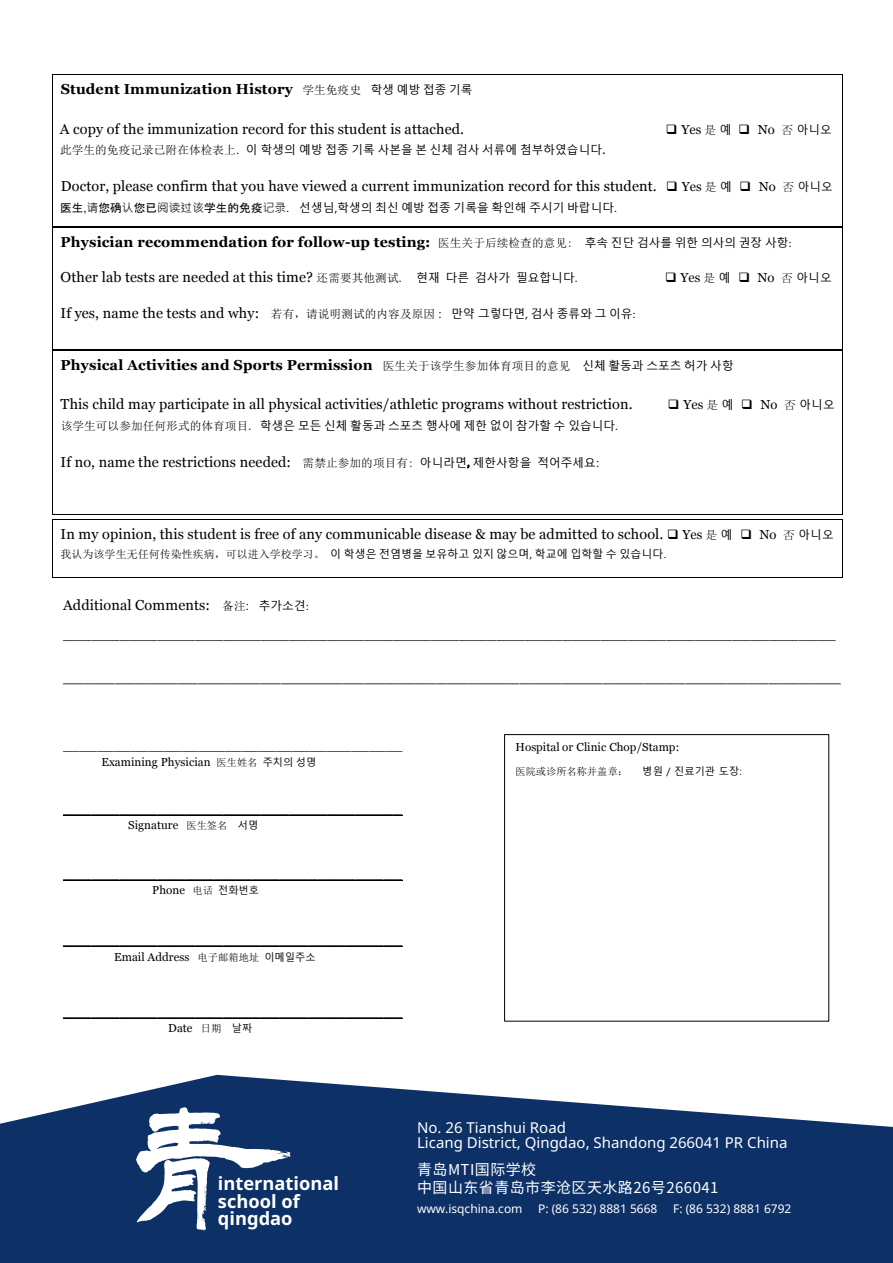
<style>
.page{position:relative;width:893px;height:1263px;background:#fff}
.page>*{position:absolute;margin:0;border:0;box-sizing:border-box;transform-origin:0 0}
.t1{font:700 18.3px/17.2px "Noto Sans";color:#fff}
.t2{font:15.9px "Georgia";color:#000}
.t3{font:15px "Noto Sans";color:#fff}
.t4{font:15px "Noto Sans CJ Ksc";letter-spacing:.03em;color:#fff}
.t5{font:14.4px/28.8px "Georgia";letter-spacing:.01em;color:#000}
.t6{font:700 14.4px "Georgia";letter-spacing:.01em;color:#000}
.t7{font:13.05px "Georgia";letter-spacing:.01em;color:#000}
.t8{font:12px "Noto Sans";color:#fff}
.t9{font:11.55px "Malgun Gothic";letter-spacing:.01em;color:#000}
.t10{font:11.55px "Georgia";letter-spacing:.005em;color:#000}
.t11{font:10.95px "Malgun Gothic";letter-spacing:.01em;color:#000}
.t12{font:10.2px "Sim Sun";color:#000}
.t13{font:10.2px "Malgun Gothic";color:#000}
.s1{font-family:"Sim Sun";font-weight:400;font-size:11.55px}
.s2{font-family:"Malgun Gothic";font-weight:400;font-size:11.55px}
.s3{font-family:"MS Mincho";font-size:11.55px}
.s4{font-family:"Malgun Gothic";font-size:11.55px}
.s5{font-family:"Sim Sun"}
.s6{font-family:"Arial"}
.s7{font-family:"Calibri";font-size:14.4px}
.s8{font-size:13.05px}
.s9{font-family:"MS Gothic"}
.s10{font-family:"Microsoft Jheng Hei"}
.s11{font-family:"Calibri"}
.s12{font-family:"Calibri";font-weight:400;font-size:11.55px}
.s13{font-family:"Sim Sun";font-size:11.55px}
.s14{font-family:"Arial";font-size:11.55px}
.s15{font-family:"Calibri";font-size:11.55px}
.s16{font-family:"Sim Sun";font-size:11.25px}
.s17{font-family:"Batang"}
.s18{font-family:"Sim Sun";font-size:10.2px}
.s19{font-family:"Malgun Gothic";font-size:10.2px}
</style>
<div class="page">
<hr style="left:53px;top:350px;width:789px;height:1px;background:#000">
<hr style="left:52px;top:351px;width:1px;height:164px;background:#000">
<hr style="left:53px;top:515px;width:789px;height:1px;background:#000">
<hr style="left:842px;top:351px;width:1px;height:164px;background:#000">
<hr style="left:53px;top:519px;width:789px;height:1px;background:#000">
<hr style="left:52px;top:519px;width:1px;height:59px;background:#000">
<hr style="left:53px;top:578px;width:789px;height:1px;background:#000">
<hr style="left:842px;top:519px;width:1px;height:59px;background:#000">
<hr style="left:63px;top:815px;width:340px;height:1px;background:#000">
<hr style="left:63px;top:880px;width:340px;height:1px;background:#000">
<hr style="left:63px;top:946px;width:340px;height:1px;background:#000">
<hr style="left:63px;top:1018px;width:340px;height:1px;background:#000">
<hr style="left:53px;top:74px;width:789px;height:1px;background:#000">
<hr style="left:52px;top:75px;width:1px;height:151px;background:#000">
<hr style="left:53px;top:226px;width:789px;height:1px;background:#000">
<hr style="left:842px;top:75px;width:1px;height:151px;background:#000">
<hr style="left:53px;top:227px;width:789px;height:1px;background:#000">
<hr style="left:52px;top:228px;width:1px;height:121px;background:#000">
<hr style="left:53px;top:349px;width:789px;height:1px;background:#000">
<hr style="left:842px;top:228px;width:1px;height:121px;background:#000">
<div style="left:504px;top:734px;width:325px;height:287px;border:1px solid #000"></div>
<img style="left:505px;top:740px;width:323px;height:276px">
<svg style="left:0;top:1075px;width:893px;height:188px;fill:#0d3166"></svg>
<svg style="left:136px;top:1107px;width:154px;height:124px"></svg>
<p class="t6" style="left:61px;top:78px;width:413px">Student Immunization History <span class="s1">学生免疫史</span> <span class="s2">학생 예방 접종 기록</span></p>
<p class="t5" style="left:60px;top:114px;width:406px">A copy of the immunization record for this student is attached.</p>
<p class="t7" style="left:666px;top:120px;width:167px">❑Yes<span class="s3">是</span><span class="s4">예</span> ❑ No <span class="s3">否</span><span class="s4">아니오</span></p>
<p class="t9" style="left:60px;top:144px;width:547px"><span class="s5">此学生的免疫记录已附在体检表上</span><span class="s6">.</span> 이 학생의 예방 접종 기록 사본을 본 신체 검사 서류에 첨부하였습니다<span class="s7">.</span></p>
<p class="t5" style="left:61px;top:171px;width:774px">Doctor, please confirm that you have viewed a current immunization record for this student. ❑ <span class="s8">Yes</span> <span class="s3">是</span> <span class="s4">예</span> ❑ <span class="s8">No</span> <span class="s3">否</span> <span class="s4">아니오</span></p>
<p class="t9" style="left:60px;top:201px;width:559px"><span class="s9">医生</span><span class="s6">,</span><span class="s10">请</span><span class="s9">您确</span><span class="s10">认</span><span class="s9">您已</span><span class="s10">阅读过该</span><span class="s9">学生的免疫</span><span class="s10">记录</span><span class="s6">.</span> 선생님<span class="s11">,</span>학생의 최신 예방 접종 기록을 확인해 주시기 바랍니다<span class="s11">.</span></p>
<p class="t6" style="left:61px;top:231px;width:732px">Physician recommendation for follow-up testing: <span class="s1">医生关于后续检查的意见:</span> <span class="s2">후속 진단 검사를 위한 의사의 권장 사항</span><span class="s12">:</span></p>
<p class="t5" style="left:61px;top:262px;width:521px">Other lab tests are needed at this time? <span class="s13">还需要其他测试.</span> <span class="s4">현재 다른 검사가 필요합니다</span><span class="s13">.</span></p>
<p class="t7" style="left:665px;top:267px;width:168px">❑ Yes <span class="s3">是</span> <span class="s4">예</span> ❑ No <span class="s3">否</span> <span class="s4">아니오</span></p>
<p class="t5" style="left:61px;top:298px;width:577px">If yes, name the tests and why: <span class="s13">若有，请说明测试的内容及原因</span> <span class="s14">:</span> <span class="s4">만약 그렇다면</span><span class="s15">,</span> <span class="s4">검사 종류와 그 이유</span><span class="s15">:</span></p>
<p class="t6" style="left:61px;top:354px;width:674px">Physical Activities and Sports Permission <span class="s1">医生关于该学生参加体育项目的意见</span> <span class="s2">신체 활동과 스포츠 허가 사항</span></p>
<p class="t5" style="left:61px;top:389px;width:573px">This child may participate in all physical activities/athletic programs without restriction.</p>
<p class="t7" style="left:668px;top:395px;width:168px">❑ Yes <span class="s3">是</span> <span class="s4">예</span> ❑ No <span class="s3">否</span> <span class="s4">아니오</span></p>
<p class="t9" style="left:61px;top:419px;width:559px"><span class="s5">该学生可以参加任何形式的体育项目.</span> 학생은 모든 신체 활동과 스포츠 행사에 제한 없이 참가할 수 있습니다<span class="s11">.</span></p>
<p class="t5" style="left:61px;top:447px;width:540px">If no, name the restrictions needed: <span class="s13">需禁止参加的项目有:</span> <span class="s4">아니라면</span><span class="s16">,</span><span class="s4">제한사항을 적어주세요</span><span class="s14">:</span></p>
<p class="t5" style="left:61px;top:519px;width:774px">In my opinion, this student is free of any communicable disease &amp; may be admitted to school. ❑ <span class="s8">Yes</span> <span class="s3">是</span> <span class="s4">예</span> ❑ <span class="s8">No</span> <span class="s3">否</span> <span class="s4">아니오</span></p>
<p class="t11" style="left:61px;top:548px;width:607px"><span class="s5">我认为该学生无任何传染性疾病，可以进入学校学习。</span> 이 학생은 전염병을 보유하고 있지 않으며<span class="s11">,</span> 학교에 입학할 수 있습니다<span class="s17">.</span></p>
<p class="t5" style="left:63px;top:590px;width:774px">Additional Comments: <span class="s13">备注</span><span class="s14">:</span> <span class="s4">추가소견</span><span class="s15">: </span>__________________________________________________________________________________</p>
<p class="t2" style="left:63px;top:665px;width:779px">___________________________________________________________________________</p>
<p class="t7" style="left:63px;top:736px;width:341px">________________________________________</p>
<p class="t10" style="left:101px;top:754px;width:216px">Examining Physician <span class="s18">医生姓名</span> <span class="s19">주치의 성명</span></p>
<p class="t5" style="left:63px;top:793px;width:341px">____________________________________</p>
<p class="t10" style="left:128px;top:817px;width:131px">Signature <span class="s18">医生签名</span> <span class="s19">서명</span></p>
<p class="t5" style="left:63px;top:858px;width:341px">____________________________________</p>
<p class="t10" style="left:152px;top:882px;width:108px">Phone <span class="s18">电话</span> <span class="s19">전화번호</span></p>
<p class="t5" style="left:63px;top:924px;width:341px">____________________________________</p>
<p class="t10" style="left:114px;top:948px;width:203px">Email Address <span class="s18">电子邮箱地址</span> <span class="s19">이메일주소</span></p>
<p class="t5" style="left:63px;top:996px;width:341px">____________________________________</p>
<p class="t10" style="left:168px;top:1020px;width:86px">Date <span class="s18">日期</span> <span class="s19">날짜</span></p>
<p class="t10" style="left:515px;top:738px;width:165px">Hospital or Clinic Chop/Stamp:</p>
<p class="t12" style="left:515px;top:767px;width:114px">医院或诊所名称并盖章：</p>
<p class="t13" style="left:642px;top:766px;width:101px">병원 / 진료기관 도장:</p>
<p class="t1" style="left:218px;top:1175px;width:123px">international school of qingdao</p>
<p class="t3" style="left:417px;top:1117px;width:150px">No. 26 Tianshui Road</p>
<p class="t3" style="left:417px;top:1132px;width:372px">Licang District, Qingdao, Shandong 266041 PR China</p>
<p class="t4" style="left:417px;top:1161px;width:121px">青岛MTI国际学校</p>
<p class="t4" style="left:417px;top:1179px;width:303px">中国山东省青岛市李沧区天水路26号266041</p>
<p class="t8" style="left:417px;top:1200px;width:107px">www.isqchina.com</p>
<p class="t8" style="left:538px;top:1200px;width:121px">P: (86 532) 8881 5668</p>
<p class="t8" style="left:673px;top:1200px;width:120px">F: (86 532) 8881 6792</p>
</div>
